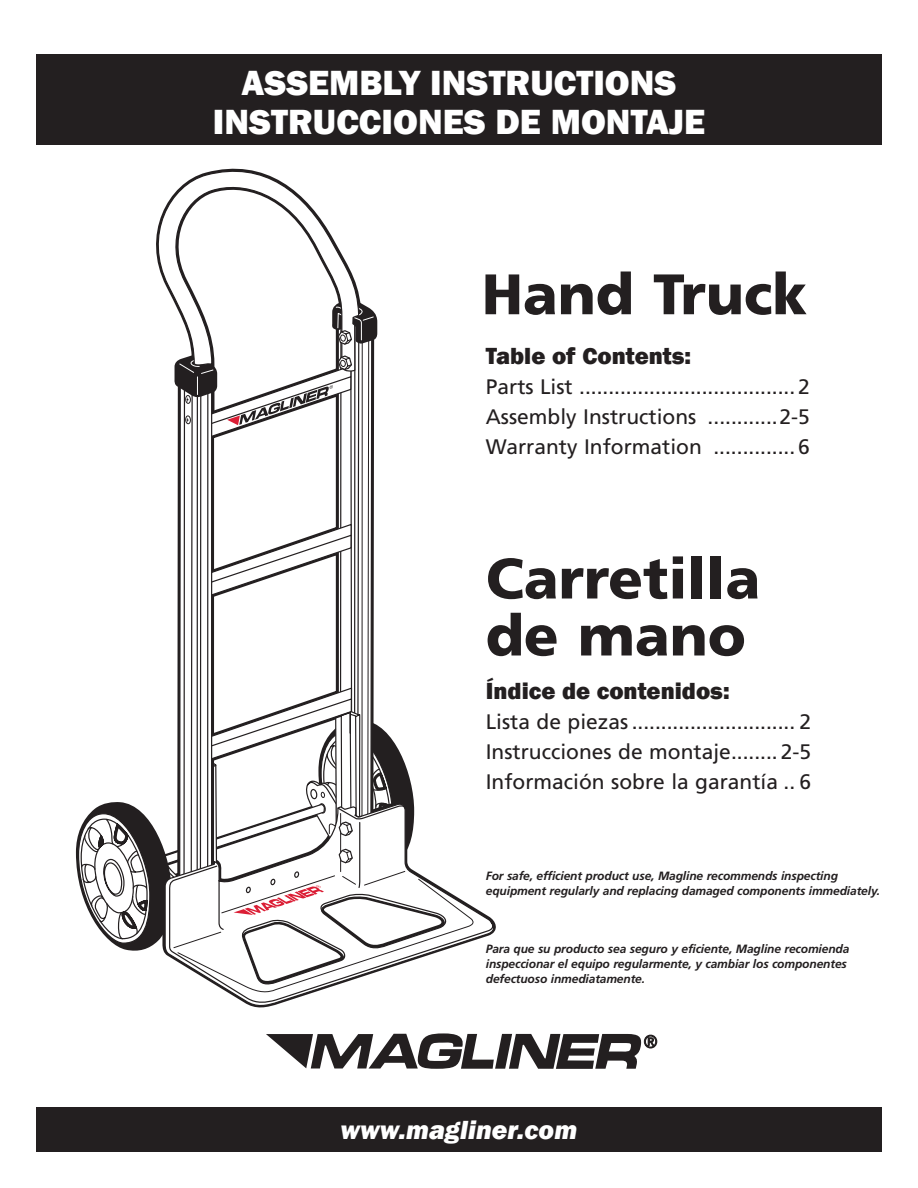
<style>
.page{position:relative;width:918px;height:1188px;background:#fff}
.page>*{position:absolute;margin:0;border:0;box-sizing:border-box;transform-origin:0 0}
.t1{font:900 57px "Frutiger LT Std";color:#231f20}
.Cov-Rev_Header{font:800 36px "Franklin Gothic";color:#fff}
.t2{font:italic 800 27px "Franklin Gothic";color:#fff}
.Body{font:800 24px "Franklin Gothic";color:#231f20}
.Body-2{font:21px "Frutiger LT Std";color:#231f20}
.Body-3{font:italic 700 12px/15px "Frutiger LT Std";letter-spacing:-.01em;color:#231f20}
</style>
<div class="page">
<div style="left:36px;top:1107px;width:846px;height:45px;background:#231f20"></div>
<div style="left:36px;top:54px;width:846px;height:90px;background:#231f20"></div>
<svg style="left:229px;top:908px;width:267px;height:99px"></svg>
<svg style="left:156px;top:169px;width:203px;height:127px"></svg>
<svg style="left:76px;top:296px;width:399px;height:697px"></svg>
<svg style="left:266px;top:1033px;width:391px;height:36px"></svg>
<p class="Cov-Rev_Header" style="left:242px;top:60px;width:436px">ASSEMBLY INSTRUCTIONS</p>
<p class="Cov-Rev_Header" style="left:213px;top:99px;width:494px">INSTRUCCIONES DE MONTAJE</p>
<p class="t1" style="left:482px;top:260px;width:327px">Hand Truck</p>
<p class="Body" style="left:486px;top:340px;width:207px">Table of Contents:</p>
<p class="Body-2" style="left:486px;top:374px;width:325px">Parts List ..................................... 2</p>
<p class="Body-2" style="left:486px;top:404px;width:326px">Assembly Instructions ............2-5</p>
<p class="Body-2" style="left:486px;top:434px;width:326px">Warranty Information .............. 6</p>
<p class="t1" style="left:486px;top:544px;width:276px">Carretilla</p>
<p class="t1" style="left:486px;top:601px;width:262px">de mano</p>
<p class="Body" style="left:486px;top:675px;width:245px">Índice de contenidos:</p>
<p class="Body-2" style="left:486px;top:709px;width:327px">Lista de piezas ............................ 2</p>
<p class="Body-2" style="left:486px;top:739px;width:327px">Instrucciones de montaje........ 2-5</p>
<p class="Body-2" style="left:486px;top:769px;width:327px">Información sobre la garantía .. 6</p>
<p class="Body-3" style="left:486px;top:868px;width:396px">For safe, efficient product use, Magline recommends inspecting equipment regularly and replacing damaged components immediately.</p>
<p class="Body-3" style="left:486px;top:941px;width:365px">Para que su producto sea seguro y eficiente, Magline recomienda inspeccionar el equipo regularmente, y cambiar los componentes defectuoso inmediatamente.</p>
<p class="t2" style="left:341px;top:1113px;width:238px">www.magliner.com</p>
</div>
